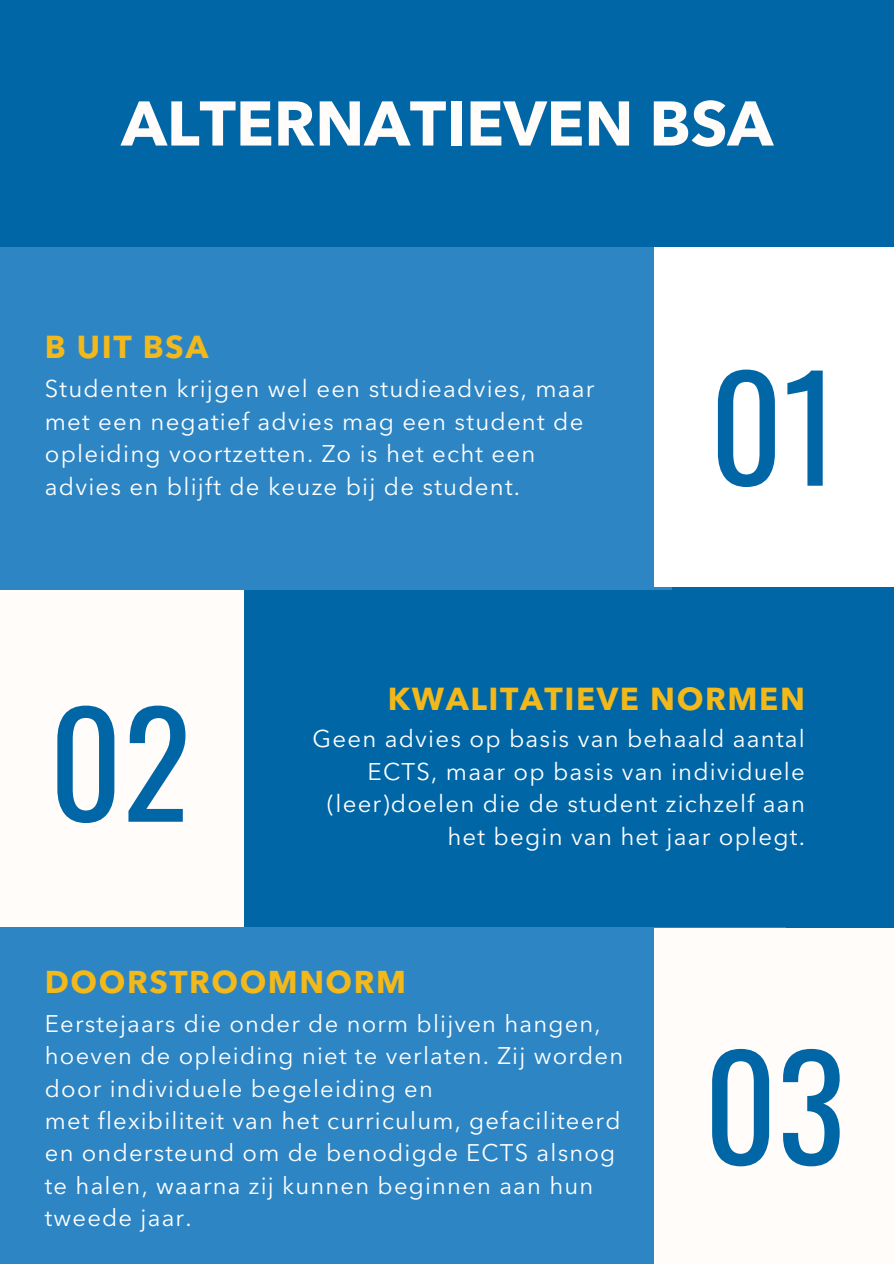
<style>
.page{position:relative;width:894px;height:1264px;background:#fff}
.page>*{position:absolute;margin:0;border:0;box-sizing:border-box;transform-origin:0 0}
.t1{font:142.05px "Oswald";color:#0066a6}
.t2{font:700 62.4px "ISO";color:#fffcfa}
.t3{font:700 31.5px "ISO";letter-spacing:.05em;color:#f3b819}
.t4{font:700 31.2px "ISO";letter-spacing:.05em;color:#f3b819}
.t5{font:24px/32.7px "ISO";letter-spacing:.05em;color:#fff}
.t6{font:23.85px/32.4px "ISO";letter-spacing:.05em;color:#fff}
</style>
<div class="page">
<div style="left:0;top:0;width:893px;height:1263px;background:#0066a6"></div>
<div style="left:0;top:587px;width:243px;height:341px;background:#fffcfa"></div>
<div style="left:0;top:248px;width:672px;height:341px;background:#2d85c4"></div>
<div style="left:0;top:927px;width:785px;height:336px;background:#2d85c4"></div>
<div style="left:654px;top:248px;width:239px;height:339px;background:#fff"></div>
<div style="left:654px;top:928px;width:239px;height:335px;background:#fffcfa"></div>
<h2 class="t2" style="left:121px;top:83px;width:653px">ALTERNATIEVEN BSA</h2>
<h3 class="t3" style="left:45px;top:327px;width:165px">B UIT BSA</h3>
<p class="t5" style="left:45px;top:373px;width:551px">Studenten krijgen wel een studieadvies, maar met een negatief advies mag een student de opleiding voortzetten. Zo is het echt een advies en blijft de keuze bij de student.</p>
<h1 class="t1" style="left:709px;top:316px;width:131px">01</h1>
<h1 class="t1" style="left:49px;top:652px;width:143px">02</h1>
<h3 class="t3" style="left:388px;top:678px;width:418px">KWALITATIEVE NORMEN</h3>
<p class="t5" style="left:312px;top:723px;width:494px;text-align:right">Geen advies op basis van behaald aantal ECTS, maar op basis van individuele (leer)doelen die de student zichzelf aan het begin van het jaar oplegt.</p>
<h3 class="t4" style="left:45px;top:962px;width:362px">DOORSTROOMNORM</h3>
<p class="t6" style="left:45px;top:1007px;width:579px">Eerstejaars die onder de norm blijven hangen, hoeven de opleiding niet te verlaten. Zij worden door individuele begeleiding en<br>met flexibiliteit van het curriculum, gefaciliteerd en ondersteund om de benodigde ECTS alsnog te halen, waarna zij kunnen beginnen aan hun tweede jaar.</p>
<h1 class="t1" style="left:703px;top:995px;width:143px">03</h1>
</div>
